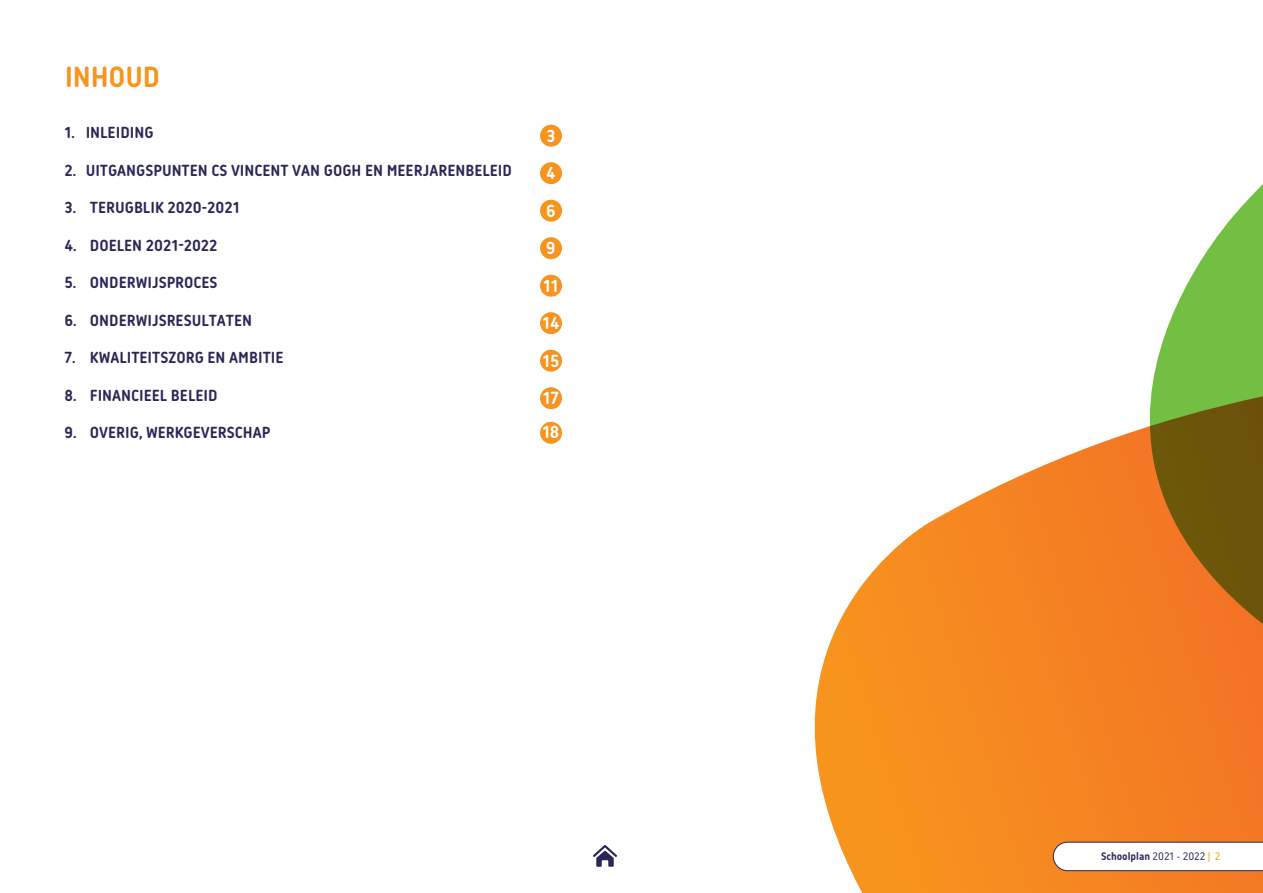
<style>
.page{position:relative;width:1263px;height:893px;background:#fff}
.page>*{position:absolute;margin:0;border:0;box-sizing:border-box;transform-origin:0 0}
.t1{font:700 30px "Korb";letter-spacing:-.005em;color:#f7941e}
.t2{font:700 18px/37.5px "Korb";color:#fff}
.t3{font:700 16.5px "Korb";color:#2a2757}
.t4{font:700 11.25px "Korb";color:#2a2757}
.s1{font-weight:400}
.s2{font-weight:400;color:#eea616}
</style>
<div class="page">
<svg style="left:814px;top:457px;width:449px;height:436px;background:#f79942"></svg>
<svg style="left:1064px;top:184px;width:199px;height:491px"></svg>
<div style="left:540px;top:125px;width:22px;height:22px;background:#f7941e;border-radius:50%"></div>
<div style="left:540px;top:162px;width:22px;height:22px;background:#f7941e;border-radius:50%"></div>
<div style="left:540px;top:200px;width:22px;height:22px;background:#f7941e;border-radius:50%"></div>
<div style="left:540px;top:237px;width:22px;height:22px;background:#f7941e;border-radius:50%"></div>
<div style="left:540px;top:275px;width:22px;height:22px;background:#f7941e;border-radius:50%"></div>
<div style="left:540px;top:312px;width:22px;height:22px;background:#f7941e;border-radius:50%"></div>
<div style="left:540px;top:350px;width:22px;height:22px;background:#f7941e;border-radius:50%"></div>
<div style="left:540px;top:387px;width:22px;height:22px;background:#f7941e;border-radius:50%"></div>
<div style="left:540px;top:422px;width:22px;height:22px;background:#f7941e;border-radius:50%"></div>
<svg style="left:1053px;top:842px;width:210px;height:29px"></svg>
<svg style="left:593px;top:845px;width:24px;height:22px"></svg>
<h1 class="t1" style="left:65px;top:60px;width:97px">INHOUD</h1>
<p class="t3" style="left:64px;top:123px;width:91px">1. INLEIDING</p>
<p class="t3" style="left:64px;top:161px;width:449px">2. UITGANGSPUNTEN CS VINCENT VAN GOGH EN MEERJARENBELEID</p>
<p class="t3" style="left:64px;top:198px;width:177px">3. TERUGBLIK 2020-2021</p>
<p class="t3" style="left:64px;top:236px;width:155px">4. DOELEN 2021-2022</p>
<p class="t3" style="left:64px;top:273px;width:155px">5. ONDERWIJSPROCES</p>
<p class="t3" style="left:64px;top:311px;width:189px">6. ONDERWIJSRESULTATEN</p>
<p class="t3" style="left:64px;top:348px;width:221px">7. KWALITEITSZORG EN AMBITIE</p>
<p class="t3" style="left:64px;top:386px;width:155px">8. FINANCIEEL BELEID</p>
<p class="t3" style="left:64px;top:423px;width:207px">9. OVERIG, WERKGEVERSCHAP</p>
<p class="t2" style="left:542px;top:117px;width:18px">3<br>4<br>6<br>9<br>11<br>14<br>15<br>17</p>
<p class="t2" style="left:542px;top:413px;width:19px">18</p>
<p class="t4" style="left:1101px;top:850px;width:121px">Schoolplan <span class="s1">2021 - 2022</span> <span class="s2">| 2</span></p>
</div>
